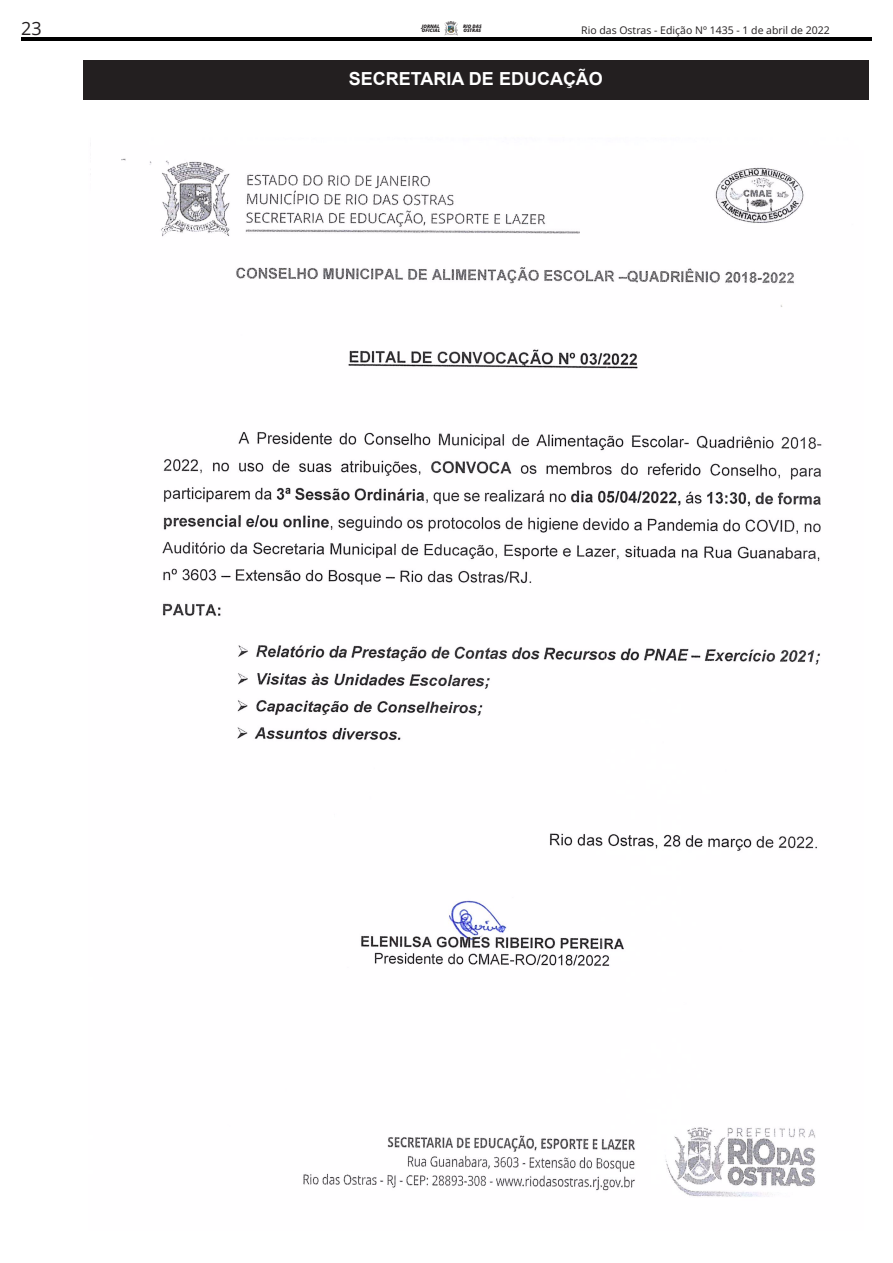
<style>
.page{position:relative;width:893px;height:1263px;background:#fff}
.page>*{position:absolute;margin:0;border:0;box-sizing:border-box;transform-origin:0 0}
.t1{font:700 18px "Arial";color:#fff}
.t2{font:18px "Open Sans";color:#231f20}
.t3{font:10.5px "Open Sans";color:#231f20}
.t4{font:italic 800 4.8px/4.2px "Open Sans";color:#231f20}
</style>
<div class="page">
<hr style="left:21px;top:37px;width:851px;height:3px;background:#000">
<svg style="left:445px;top:22px;width:12px;height:13px"></svg>
<img style="left:90px;top:143px;width:732px;height:1054px">
<div style="left:83px;top:60px;width:786px;height:39px;background:#231f20"></div>
<h1 class="t2" style="left:21px;top:16px;width:22px">23</h1>
<p class="t3" style="left:581px;top:23px;width:250px">Rio das Ostras - Edição Nº 1435 - 1 de abril de 2022</p>
<p class="t4" style="left:422px;top:24px;width:20px">JORNAL<br>OFICIAL</p>
<p class="t4" style="left:463px;top:24px;width:20px">RIO DAS<br>OSTRAS</p>
<p class="t1" style="left:349px;top:66px;width:256px">SECRETARIA DE EDUCAÇÃO</p>
</div>
